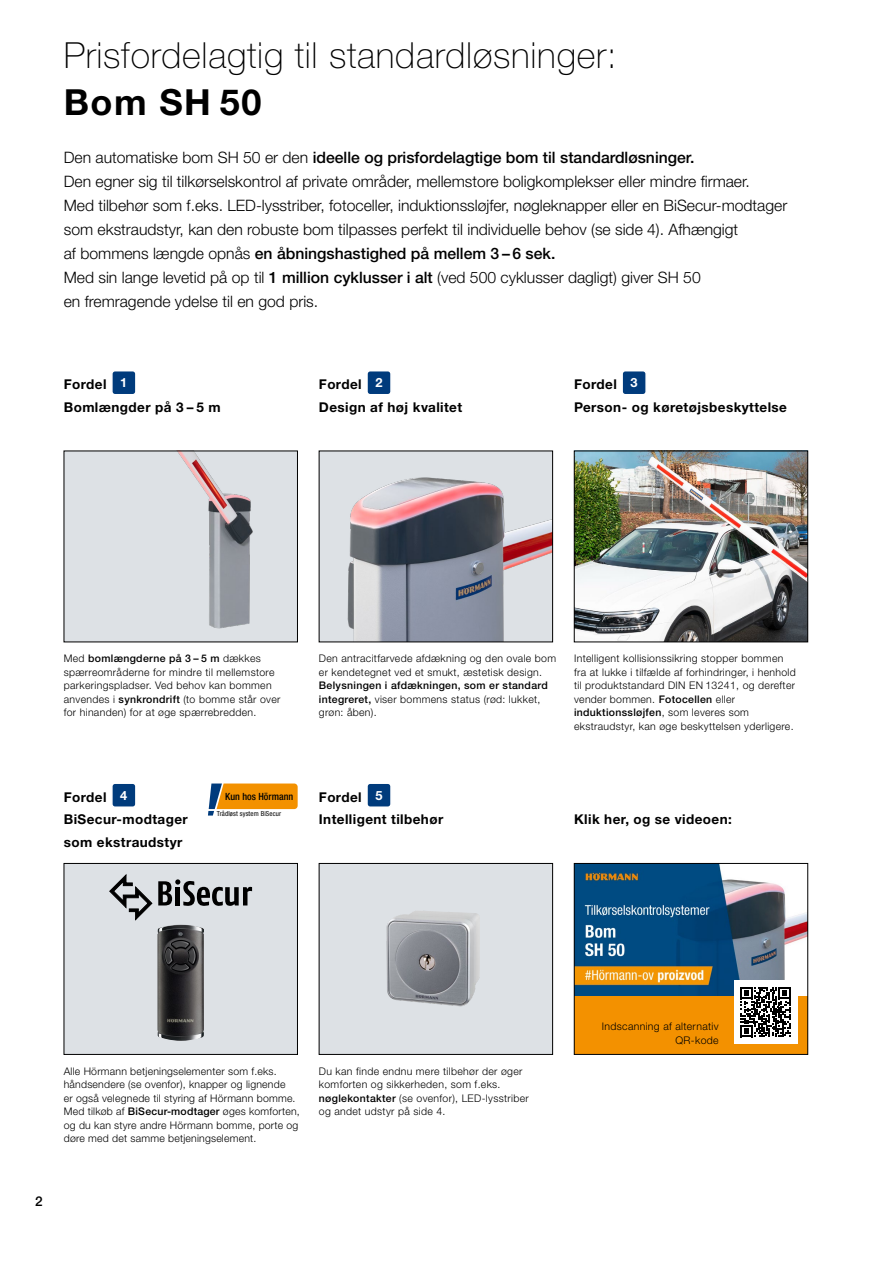
<style>
.page{position:relative;width:893px;height:1263px;background:#fff}
.page>*{position:absolute;margin:0;border:0;box-sizing:border-box;transform-origin:0 0}
.t1{font:100 36px "Hoermann Helvetica Neue";letter-spacing:.02em;color:#000}
.t2{font:700 36px "Hoermann Helvetica Neue";letter-spacing:.04em;color:#000}
.t3{font:300 15.75px/24px "Hoermann Helvetica Neue";color:#000}
.t4{font:700 13.5px/22.5px "Hoermann Helvetica Neue";letter-spacing:.03em;color:#000}
.t5{font:500 13.5px "Hoermann Helvetica Neue";color:#000}
.t6{font:300 10.5px/13.5px "Hoermann Helvetica Neue";letter-spacing:.03em;color:#000}
.t7{font:500 10.5px/13.5px "Hoermann Helvetica Neue";letter-spacing:.03em;color:#000}
.t8{font:500 condensed 9.9px "Hoermann Helvetica Neue";color:#000}
.t9{font:condensed 6.9px "Hoermann Helvetica Neue";letter-spacing:.02em;color:#000}
.s1{font-weight:500}
.s2{font-size:12.75px;color:#fff}
.s3{font-weight:300}
</style>
<div class="page">
<div style="left:64px;top:863px;width:233px;height:191px;background:#dde1e5"></div>
<div style="left:64px;top:863px;width:234px;height:191px;border:1px solid #000"></div>
<img style="left:321px;top:453px;width:230px;height:187px">
<img style="left:66px;top:453px;width:230px;height:187px">
<div style="left:319px;top:863px;width:234px;height:191px;background:#dde1e5"></div>
<img style="left:386px;top:911px;width:94px;height:96px">
<div style="left:319px;top:863px;width:234px;height:191px;border:1px solid #000"></div>
<img style="left:576px;top:453px;width:230px;height:187px">
<div style="left:574px;top:451px;width:234px;height:191px;border:1px solid #000"></div>
<img style="left:157px;top:924px;width:47px;height:117px">
<div style="left:574px;top:863px;width:234px;height:191px;background:#f39100"></div>
<img style="left:576px;top:865px;width:230px;height:130px">
<div style="left:574px;top:863px;width:234px;height:191px;border:1px solid #000"></div>
<div style="left:112px;top:371px;width:24px;height:24px;background:#003b7c;border-radius:3px"></div>
<div style="left:111px;top:370px;width:26px;height:25px;border:2px solid #fff;border-radius:3px"></div>
<div style="left:367px;top:371px;width:24px;height:24px;background:#003b7c;border-radius:3px"></div>
<div style="left:366px;top:370px;width:26px;height:25px;border:2px solid #fff;border-radius:3px"></div>
<div style="left:367px;top:783px;width:24px;height:24px;background:#003b7c;border-radius:3px"></div>
<div style="left:366px;top:782px;width:26px;height:26px;border:2px solid #fff;border-radius:3px"></div>
<div style="left:734px;top:980px;width:63px;height:64px;background:#fff"></div>
<svg style="left:741px;top:987px;width:50px;height:50px"></svg>
<div style="left:622px;top:371px;width:24px;height:24px;background:#003b7c;border-radius:3px"></div>
<div style="left:621px;top:370px;width:26px;height:25px;border:2px solid #fff;border-radius:3px"></div>
<div style="left:112px;top:783px;width:24px;height:24px;background:#003b7c;border-radius:3px"></div>
<div style="left:111px;top:782px;width:26px;height:26px;border:2px solid #fff;border-radius:3px"></div>
<svg style="left:109px;top:874px;width:143px;height:47px"></svg>
<svg style="left:208px;top:783px;width:90px;height:32px"></svg>
<h1 class="t1" style="left:64px;top:30px;width:555px">Prisfordelagtig til standardløsninger:</h1>
<h1 class="t2" style="left:64px;top:77px;width:199px">Bom SH 50</h1>
<p class="t3" style="left:64px;top:144px;width:725px">Den automatiske bom SH 50 er den <span class="s1">ideelle og prisfordelagtige bom til standardløsninger.<br></span>Den egner sig til tilkørselskontrol af private områder, mellemstore boligkomplekser eller mindre firmaer.<br>Med tilbehør som f.eks. LED-lysstriber, fotoceller, induktionssløjfer, nøgleknapper eller en BiSecur-modtager som ekstraudstyr, kan den robuste bom tilpasses perfekt til individuelle behov (se side 4). Afhængigt<br>af bommens længde opnås <span class="s1">en åbningshastighed på mellem 3 – 6 sek.<br></span>Med sin lange levetid på op til <span class="s1">1 million cyklusser i alt</span> (ved 500 cyklusser dagligt) giver SH 50<br>en fremragende ydelse til en god pris.</p>
<p class="t4" style="left:64px;top:372px;width:159px">Fordel <span class="s2">1<br></span>Bomlængder på 3 – 5 m</p>
<p class="t4" style="left:319px;top:372px;width:145px">Fordel <span class="s2">2<br></span>Design af høj kvalitet</p>
<p class="t4" style="left:574px;top:372px;width:214px">Fordel <span class="s2">3<br></span>Person- og køretøjsbeskyttelse</p>
<p class="t6" style="left:64px;top:651px;width:218px">Med <span class="s1">bomlængderne på 3 – 5 m</span> dækkes spærreområderne for mindre til mellemstore parkeringspladser. Ved behov kan bommen anvendes i <span class="s1">synkrondrift</span> (to bomme står over for hinanden) for at øge spærrebredden.</p>
<p class="t4" style="left:64px;top:784px;width:126px">Fordel <span class="s2">4<br></span>BiSecur-modtager som ekstraudstyr</p>
<p class="t8" style="left:225px;top:789px;width:69px">Kun hos Hörmann</p>
<p class="t9" style="left:217px;top:808px;width:66px">Trådløst system BiSecur</p>
<p class="t6" style="left:319px;top:651px;width:239px">Den antracitfarvede afdækning og den ovale bom er kendetegnet ved et smukt, æstetisk design.</p>
<p class="t7" style="left:319px;top:678px;width:230px">Belysningen i afdækningen, som er standard integreret, <span class="s3">viser bommens status (rød: lukket, grøn: åben).</span></p>
<p class="t6" style="left:574px;top:651px;width:223px">Intelligent kollisionssikring stopper bommen fra at lukke i tilfælde af forhindringer, i henhold til produktstandard DIN EN 13241, og derefter vender bommen. <span class="s1">Fotocellen</span> eller <span class="s1">induktionssløjfen</span>, som leveres som ekstraudstyr, kan øge beskyttelsen yderligere.</p>
<p class="t4" style="left:319px;top:784px;width:126px">Fordel <span class="s2">5<br></span>Intelligent tilbehør</p>
<p class="t4" style="left:574px;top:807px;width:159px">Klik her, og se videoen:</p>
<p class="t5" style="left:35px;top:1192px;width:9px">2</p>
<p class="t6" style="left:64px;top:1064px;width:238px">Alle Hörmann betjeningselementer som f.eks. håndsendere (se ovenfor), knapper og lignende<br>er også velegnede til styring af Hörmann bomme.<br>Med tilkøb af <span class="s1">BiSecur-modtager</span> øges komforten, og du kan styre andre Hörmann bomme, porte og døre med det samme betjeningselement.</p>
<p class="t6" style="left:319px;top:1064px;width:211px">Du kan finde endnu mere tilbehør der øger komforten og sikkerheden, som f.eks. <span class="s1">nøglekontakter</span> (se ovenfor), LED-lysstriber og andet udstyr på side 4.</p>
<p class="t6" style="left:602px;top:1019px;width:118px;text-align:right">Indscanning af alternativ<br>QR-kode</p>
</div>
